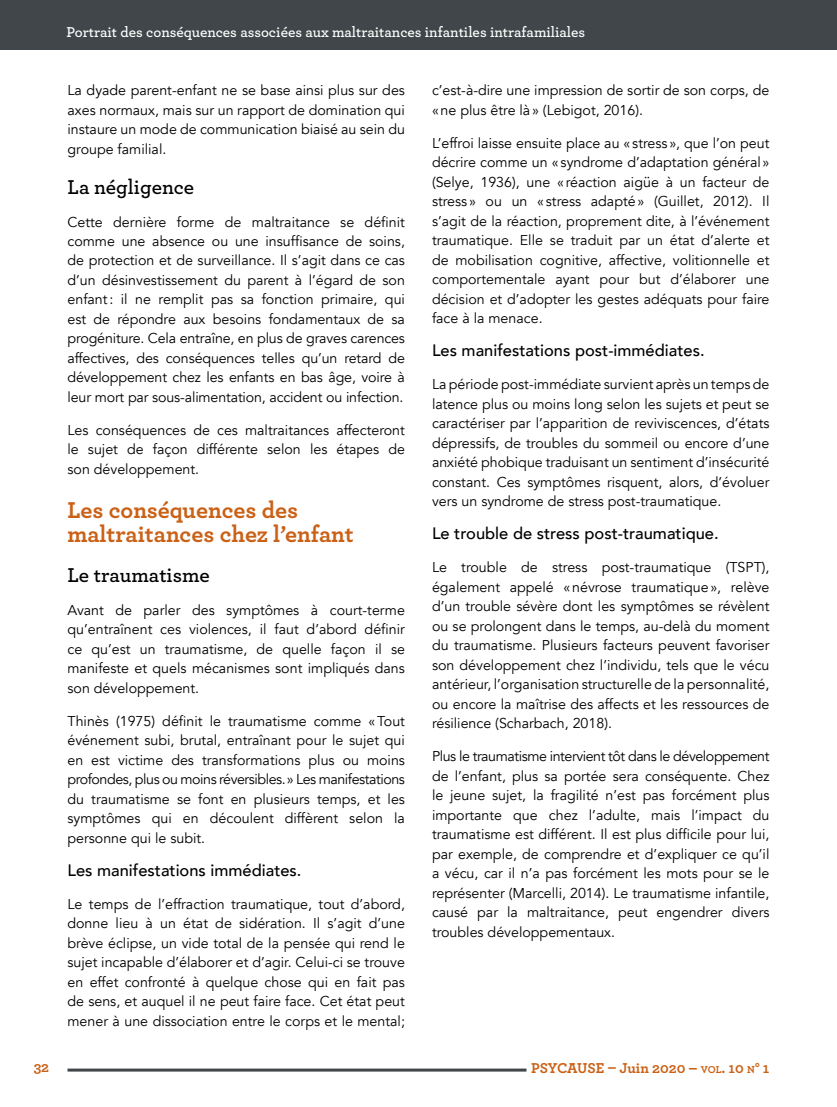
<style>
.page{position:relative;width:837px;height:1107px;background:#fff}
.page>*{position:absolute;margin:0;border:0;box-sizing:border-box;transform-origin:0 0}
.t1{font:700 24px/24px "Archer";color:#ca6116}
.t2{font:600 21px "Archer";color:#000}
.t3{font:500 16.5px "Avenir";color:#000}
.t4{font:600 15px "Archer";color:#fff}
.t5{font:700 15px "Archer";letter-spacing:-.015em;color:#ca6116}
.t6{font:14.25px/19.5px "Avenir";color:#000;text-align:justify}
.s1{font-size:10.5px}
.s2{font-style:inherit}
</style>
<div class="page">
<div style="left:0;top:0;width:837px;height:50px;background:#404649"></div>
<hr style="left:68px;top:1069px;width:458px;height:3px;background:#404649">
<p class="t4" style="left:66px;top:21px;width:520px">Portrait des conséquences associées aux maltraitances infantiles intrafamiliales</p>
<p class="t6" style="left:68px;top:81px;width:339px">La dyade parent-enfant ne se base ainsi plus sur des axes normaux, mais sur un rapport de domination qui instaure un mode de communication biaisé au sein du groupe familial.</p>
<h2 class="t2" style="left:68px;top:171px;width:128px">La négligence</h2>
<p class="t6" style="left:68px;top:212px;width:339px">Cette dernière forme de maltraitance se définit comme une absence ou une insuffisance de soins, de protection et de surveillance. Il s’agit dans ce cas d’un désinvestissement du parent à l’égard de son enfant: il ne remplit pas sa fonction primaire, qui est de répondre aux besoins fondamentaux de sa progéniture. Cela entraîne, en plus de graves carences affectives, des conséquences telles qu’un retard de développement chez les enfants en bas âge, voire à leur mort par sous-alimentation, accident ou infection.</p>
<p class="t6" style="left:68px;top:421px;width:339px">Les conséquences de ces maltraitances affecteront le sujet de façon différente selon les étapes de son développement.</p>
<h1 class="t1" style="left:68px;top:497px;width:288px">Les conséquences des maltraitances chez l’enfant</h1>
<h2 class="t2" style="left:68px;top:559px;width:144px">Le traumatisme</h2>
<p class="t6" style="left:68px;top:601px;width:339px">Avant de parler des symptômes à court-terme qu’entraînent ces violences, il faut d’abord définir ce qu’est un traumatisme, de quelle façon il se manifeste et quels mécanismes sont impliqués dans son développement.</p>
<p class="t6" style="left:68px;top:712px;width:339px">Thinès (1975) définit le traumatisme comme «Tout événement subi, brutal, entraînant pour le sujet qui en est victime des transformations plus ou moins profondes, plus ou moins réversibles.» Les manifestations du traumatisme se font en plusieurs temps, et les symptômes qui en découlent diffèrent selon la personne qui le subit.</p>
<p class="t3" style="left:68px;top:856px;width:236px">Les manifestations immédiates.</p>
<p class="t6" style="left:68px;top:895px;width:339px">Le temps de l’effraction traumatique, tout d’abord, donne lieu à un état de sidération. Il s’agit d’une brève éclipse, un vide total de la pensée qui rend le sujet incapable d’élaborer et d’agir. Celui-ci se trouve en effet confronté à quelque chose qui en fait pas de sens, et auquel il ne peut faire face. Cet état peut mener à une dissociation entre le corps et le mental;</p>
<p class="t6" style="left:432px;top:81px;width:339px">c’est-à-dire une impression de sortir de son corps, de «ne plus être là» (Lebigot, 2016).</p>
<p class="t6" style="left:432px;top:133px;width:339px">L’effroi laisse ensuite place au « stress », que l’on peut décrire comme un « syndrome d’adaptation général » (Selye, 1936), une « réaction aigüe à un facteur de stress » ou un « stress adapté» (Guillet, 2012). Il s’agit de la réaction, proprement dite, à l’événement traumatique. Elle se traduit par un état d’alerte et de mobilisation cognitive, affective, volitionnelle et comportementale ayant pour but d’élaborer une décision et d’adopter les gestes adéquats pour faire face à la menace.</p>
<p class="t3" style="left:432px;top:336px;width:274px">Les manifestations post-immédiates.</p>
<p class="t6" style="left:432px;top:375px;width:339px">La période post-immédiate survient après un temps de latence plus ou moins long selon les sujets et peut se caractériser par l’apparition de reviviscences, d’états dépressifs, de troubles du sommeil ou encore d’une anxiété phobique traduisant un sentiment d’insécurité constant. Ces symptômes risquent, alors, d’évoluer vers un syndrome de stress post-traumatique.</p>
<p class="t3" style="left:432px;top:519px;width:288px">Le trouble de stress post-traumatique.</p>
<p class="t6" style="left:432px;top:558px;width:339px">Le trouble de stress post-traumatique (TSPT), également appelé «névrose traumatique», relève d’un trouble sévère dont les symptômes se révèlent ou se prolongent dans le temps, au-delà du moment du traumatisme. Plusieurs facteurs peuvent favoriser son développement chez l’individu, tels que le vécu antérieur, l’organisation structurelle de la personnalité, ou encore la maîtrise des affects et les ressources de résilience (Scharbach, 2018).</p>
<p class="t6" style="left:432px;top:747px;width:339px">Plus le traumatisme intervient tôt dans le développement de l’enfant, plus sa portée sera conséquente. Chez le jeune sujet, la fragilité n’est pas forcément plus importante que chez l’adulte, mais l’impact du traumatisme est différent. Il est plus difficile pour lui, par exemple, de comprendre et d’expliquer ce qu’il a vécu, car il n’a pas forcément les mots pour se le représenter (Marcelli, 2014). Le traumatisme infantile, causé par la maltraitance, peut engendrer divers troubles développementaux.</p>
<p class="t5" style="left:34px;top:1055px;width:17px">32</p>
<p class="t5" style="left:531px;top:1056px;width:240px">PSYCAUSE – Juin 2020 – <span class="s1">VOL</span><span class="s2">. 10</span> <span class="s1">N</span><span class="s2">° 1</span></p>
</div>
